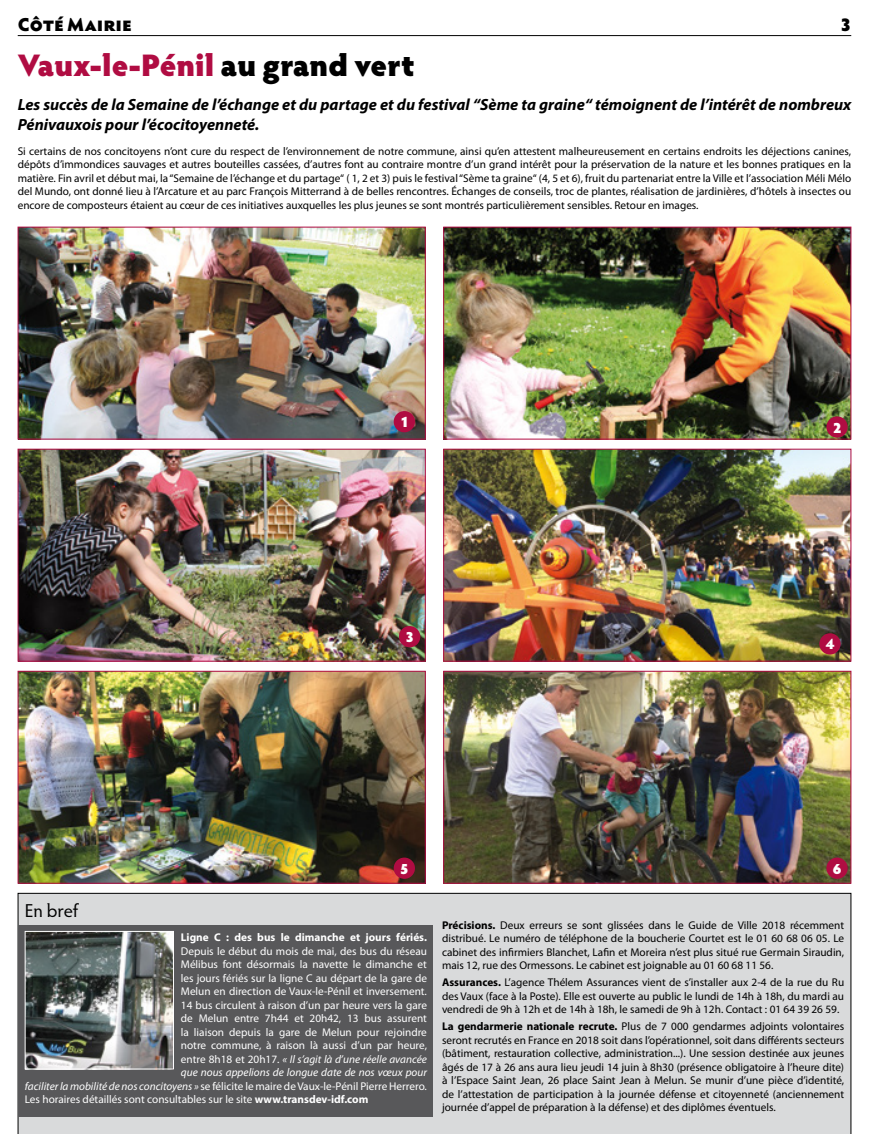
<style>
.page{position:relative;width:869px;height:1134px;background:#fff}
.page>*{position:absolute;margin:0;border:0;box-sizing:border-box;transform-origin:0 0}
.t1{font:900 31.25px "Hypatia Sans Pro";letter-spacing:-.015em;color:#b00c42}
.t2{font:900 18.75px "Hypatia Sans Pro";color:#000}
.t3{font:18.75px "Hypatia Sans Pro";letter-spacing:-.005em;color:#000}
.t4{font:italic 700 16.25px/19.5px "Myriad Pro";color:#000}
.t5{font:900 15px "Hypatia Sans Pro";color:#fff}
.t6{font:11.25px/13.5px "Myriad Pro";color:#000;text-align:justify}
.t7{font:11.25px "Myriad Pro";color:#fff}
.t8{font:italic 11.25px "Myriad Pro";color:#fff}
.t9{font:700 11.25px "Myriad Pro";color:#fff}
.s1{color:#000}
.s2{font-style:normal}
.s3{font-style:italic}
.s4{font-weight:700}
</style>
<div class="page">
<hr style="left:18px;top:35px;width:832px;height:1px;background:#000">
<img style="left:20px;top:229px;width:403px;height:208px">
<img style="left:20px;top:451px;width:403px;height:208px">
<div style="left:18px;top:449px;width:407px;height:212px;border:1px solid #b00c42"></div>
<img style="left:20px;top:673px;width:403px;height:208px">
<div style="left:18px;top:671px;width:407px;height:212px;border:1px solid #b00c42"></div>
<div style="left:18px;top:893px;width:832px;height:241px;background:#d9dadb"></div>
<div style="left:18px;top:925px;width:414px;height:191px;background:#58585a"></div>
<img style="left:27px;top:933px;width:145px;height:134px">
<div style="left:25px;top:931px;width:149px;height:138px;border:1px solid #fff"></div>
<img style="left:445px;top:229px;width:403px;height:208px">
<div style="left:443px;top:227px;width:407px;height:212px;border:1px solid #b00c42"></div>
<img style="left:445px;top:451px;width:403px;height:208px">
<div style="left:443px;top:449px;width:407px;height:212px;border:1px solid #b00c42"></div>
<img style="left:445px;top:673px;width:403px;height:208px">
<div style="left:443px;top:671px;width:407px;height:212px;border:1px solid #b00c42"></div>
<div style="left:399px;top:626px;width:21px;height:21px;background:#b00c42;border-radius:50%"></div>
<div style="left:393px;top:857px;width:22px;height:22px;background:#b00c42;border-radius:50%"></div>
<div style="left:826px;top:416px;width:21px;height:22px;background:#b00c42;border-radius:50%"></div>
<div style="left:819px;top:633px;width:21px;height:21px;background:#b00c42;border-radius:50%"></div>
<div style="left:826px;top:857px;width:21px;height:22px;background:#b00c42;border-radius:50%"></div>
<div style="left:393px;top:411px;width:22px;height:21px;background:#b00c42;border-radius:50%"></div>
<h2 class="t2" style="left:18px;top:11px;width:116px">Côté Mairie</h2>
<h2 class="t2" style="left:840px;top:11px;width:12px">3</h2>
<h1 class="t1" style="left:18px;top:42px;width:398px">Vaux-le-Pénil <span class="s1">au grand vert</span></h1>
<h3 class="t4" style="left:18px;top:94px;width:834px">Les succès de la Semaine de l’échange et du partage et du festival “Sème ta graine“ témoignent de l’intérêt de nombreux<br>Pénivauxois pour l’écocitoyenneté.</h3>
<p class="t6" style="left:18px;top:144px;width:834px">Si certains de nos concitoyens n’ont cure du respect de l’environnement de notre commune, ainsi qu’en attestent malheureusement en certains endroits les déjections canines, dépôts d’immondices sauvages et autres bouteilles cassées, d’autres font au contraire montre d’un grand intérêt pour la préservation de la nature et les bonnes pratiques en la matière. Fin avril et début mai, la “Semaine de l’échange et du partage“ ( 1, 2 et 3) puis le festival “Sème ta graine“ (4, 5 et 6), fruit du partenariat entre la Ville et l’association Méli Mélo del Mundo, ont donné lieu à l’Arcature et au parc François Mitterrand à de belles rencontres. Échanges de conseils, troc de plantes, réalisation de jardinières, d’hôtels à insectes ou encore de composteurs étaient au cœur de ces initiatives auxquelles les plus jeunes se sont montrés particulièrement sensibles. Retour en images.</p>
<h3 class="t5" style="left:400px;top:411px;width:10px">1</h3>
<h3 class="t5" style="left:405px;top:626px;width:10px">3</h3>
<h3 class="t5" style="left:832px;top:416px;width:10px">2</h3>
<h3 class="t5" style="left:825px;top:633px;width:10px">4</h3>
<h2 class="t3" style="left:25px;top:898px;width:55px">En bref</h2>
<h3 class="t5" style="left:400px;top:857px;width:10px">5</h3>
<p class="t9" style="left:181px;top:930px;width:247px">Ligne C : des bus le dimanche et jours fériés.</p>
<p class="t7" style="left:181px;top:944px;width:247px">Depuis le début du mois de mai, des bus du réseau</p>
<p class="t7" style="left:181px;top:957px;width:247px">Mélibus font désormais la navette le dimanche et</p>
<p class="t7" style="left:181px;top:971px;width:247px">les jours fériés sur la ligne C au départ de la gare de</p>
<p class="t7" style="left:181px;top:984px;width:247px">Melun en direction de Vaux-le-Pénil et inversement.</p>
<p class="t7" style="left:181px;top:998px;width:247px">14 bus circulent à raison d’un par heure vers la gare</p>
<p class="t7" style="left:181px;top:1011px;width:247px">de Melun entre 7h44 et 20h42, 13 bus assurent</p>
<p class="t7" style="left:181px;top:1025px;width:247px">la liaison depuis la gare de Melun pour rejoindre</p>
<p class="t7" style="left:181px;top:1038px;width:247px">notre commune, à raison là aussi d’un par heure,</p>
<p class="t8" style="left:181px;top:1052px;width:247px"><span class="s2">entre 8h18 et 20h17.</span> « Il s’agit là d’une réelle avancée</p>
<p class="t8" style="left:181px;top:1065px;width:247px">que nous appelions de longue date de nos vœux pour</p>
<p class="t7" style="left:25px;top:1079px;width:403px"><span class="s3">faciliter la mobilité de nos concitoyens »</span> se félicite le maire de Vaux-le-Pénil Pierre Herrero.</p>
<p class="t7" style="left:25px;top:1092px;width:345px">Les horaires détaillés sont consultables sur le site <span class="s4">www.transdev-idf.com</span></p>
<h3 class="t5" style="left:832px;top:857px;width:10px">6</h3>
<p class="t6" style="left:442px;top:918px;width:403px"><span class="s4">Précisions.</span> Deux erreurs se sont glissées dans le Guide de Ville 2018 récemment distribué. Le numéro de téléphone de la boucherie Courtet est le 01 60 68 06 05. Le cabinet des infirmiers Blanchet, Lafin et Moreira n’est plus situé rue Germain Siraudin, mais 12, rue des Ormessons. Le cabinet est joignable au 01 60 68 11 56.</p>
<p class="t6" style="left:442px;top:976px;width:403px"><span class="s4">Assurances.</span> L’agence Thélem Assurances vient de s’installer aux 2-4 de la rue du Ru des Vaux (face à la Poste). Elle est ouverte au public le lundi de 14h à 18h, du mardi au vendredi de 9h à 12h et de 14h à 18h, le samedi de 9h à 12h. Contact : 01 64 39 26 59.</p>
<p class="t6" style="left:442px;top:1020px;width:403px"><span class="s4">La gendarmerie nationale recrute.</span> Plus de 7 000 gendarmes adjoints volontaires seront recrutés en France en 2018 soit dans l’opérationnel, soit dans différents secteurs (bâtiment, restauration collective, administration...). Une session destinée aux jeunes âgés de 17 à 26 ans aura lieu jeudi 14 juin à 8h30 (présence obligatoire à l’heure dite) à l’Espace Saint Jean, 26 place Saint Jean à Melun. Se munir d’une pièce d’identité, de l’attestation de participation à la journée défense et citoyenneté (anciennement journée d’appel de préparation à la défense) et des diplômes éventuels.</p>
</div>
